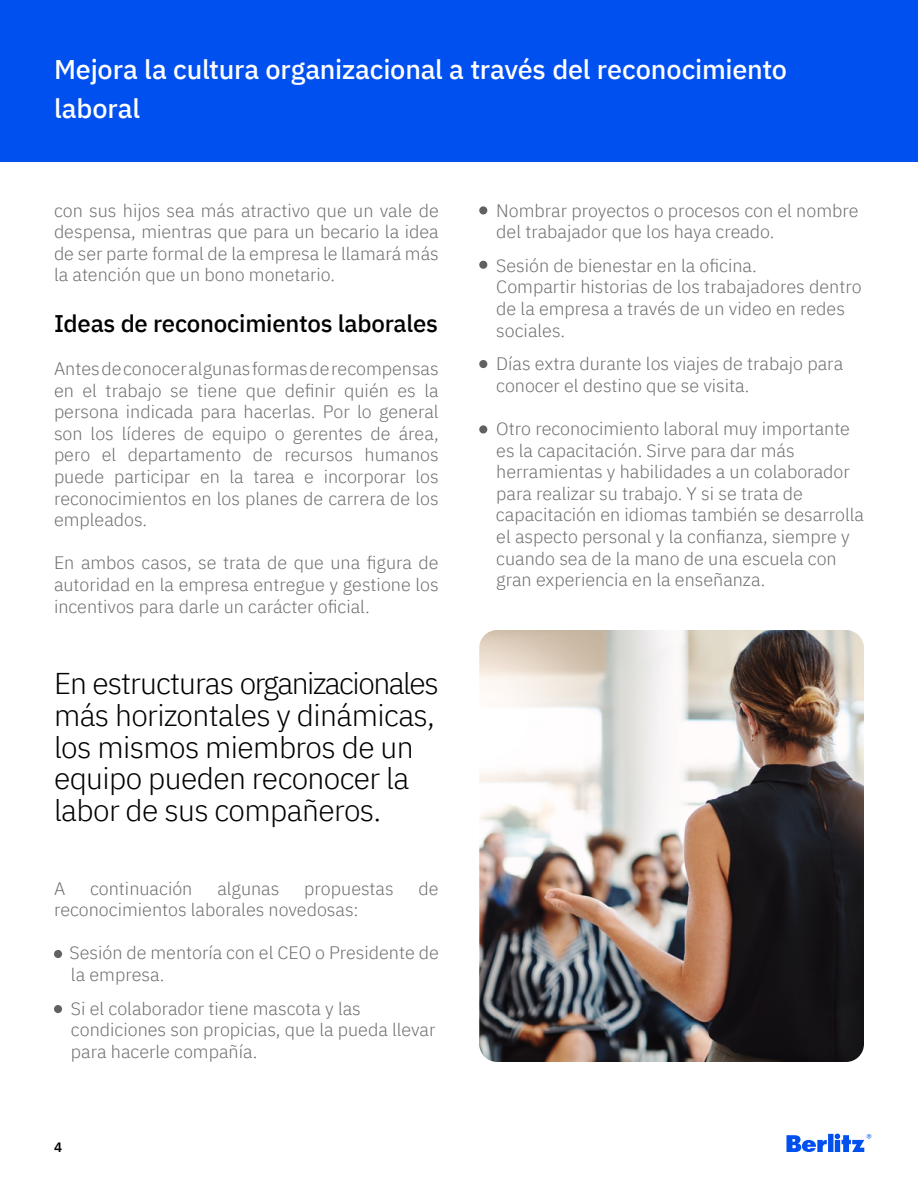
<style>
.page{position:relative;width:918px;height:1188px;background:#fff}
.page>*{position:absolute;margin:0;border:0;box-sizing:border-box;transform-origin:0 0}
.t1{font:300 30px/31.8px "IBM Plex Sans";letter-spacing:-.02em;color:#000}
.t2{font:500 27px/39px "IBM Plex Sans";letter-spacing:-.01em;color:#fff}
.t3{font:500 24px "IBM Plex Sans";letter-spacing:-.01em;color:#000}
.t4{font:300 18px/21.6px "IBM Plex Sans";color:#6d6e71}
.t5{font:600 13.5px "IBM Plex Sans";color:#000}
</style>
<div class="page">
<div style="left:0;top:0;width:918px;height:162px;background:#004fef"></div>
<svg style="left:835px;top:1134px;width:36px;height:18px"></svg>
<div style="left:828px;top:1134px;width:5px;height:18px;background:#004fef"></div>
<svg style="left:786px;top:1135px;width:41px;height:17px"></svg>
<img style="left:479px;top:630px;width:385px;height:432px">
<div style="left:54px;top:950px;width:8px;height:8px;background:#616161;border-radius:50%"></div>
<div style="left:479px;top:206px;width:8px;height:8px;background:#616161;border-radius:50%"></div>
<div style="left:479px;top:261px;width:8px;height:8px;background:#616161;border-radius:50%"></div>
<div style="left:479px;top:360px;width:8px;height:8px;background:#616161;border-radius:50%"></div>
<div style="left:479px;top:425px;width:8px;height:9px;background:#616161;border-radius:50%"></div>
<div style="left:54px;top:1005px;width:8px;height:8px;background:#616161;border-radius:50%"></div>
<h2 class="t2" style="left:54px;top:47px;width:735px">Mejora la cultura organizacional a través del reconocimiento laboral</h2>
<p class="t4" style="left:54px;top:198px;width:386px;text-align:justify">con sus hijos sea más atractivo que un vale de despensa, mientras que para un becario la idea de ser parte formal de la empresa le llamará más la atención que un bono monetario.</p>
<h3 class="t3" style="left:54px;top:305px;width:385px">Ideas de reconocimientos laborales</h3>
<p class="t4" style="left:54px;top:356px;width:386px;text-align:justify">Antes de conocer algunas formas de recompensas en el trabajo se tiene que definir quién es la persona indicada para hacerlas. Por lo general son los líderes de equipo o gerentes de área, pero el departamento de recursos humanos puede participar en la tarea e incorporar los reconocimientos en los planes de carrera de los empleados.</p>
<p class="t4" style="left:54px;top:551px;width:386px;text-align:justify">En ambos casos, se trata de que una figura de autoridad en la empresa entregue y gestione los incentivos para darle un carácter oficial.</p>
<h1 class="t1" style="left:54px;top:665px;width:386px">En estructuras organizacionales más horizontales y dinámicas, los mismos miembros de un equipo pueden reconocer la labor de sus compañeros.</h1>
<p class="t4" style="left:54px;top:876px;width:13px">A</p>
<p class="t4" style="left:90px;top:876px;width:104px">continuación</p>
<p class="t4" style="left:217px;top:876px;width:64px">algunas</p>
<p class="t4" style="left:304px;top:876px;width:91px">propuestas</p>
<p class="t4" style="left:419px;top:876px;width:22px">de</p>
<p class="t4" style="left:54px;top:897px;width:306px">reconocimientos laborales novedosas:</p>
<p class="t4" style="left:70px;top:941px;width:371px">Sesión de mentoría con el CEO o Presidente de la empresa.</p>
<p class="t4" style="left:71px;top:996px;width:366px">Si el colaborador tiene mascota y las condiciones son propicias, que la pueda llevar para hacerle compañía.</p>
<p class="t5" style="left:54px;top:1137px;width:10px">4</p>
<p class="t4" style="left:496px;top:198px;width:364px">Nombrar proyectos o procesos con el nombre del trabajador que los haya creado.</p>
<p class="t4" style="left:496px;top:253px;width:367px">Sesión de bienestar en la oficina.<br>Compartir historias de los trabajadores dentro de la empresa a través de un video en redes sociales.</p>
<p class="t4" style="left:496px;top:351px;width:348px">Días extra durante los viajes de trabajo para conocer el destino que se visita.</p>
<p class="t4" style="left:496px;top:416px;width:369px">Otro reconocimiento laboral muy importante es la capacitación. Sirve para dar más herramientas y habilidades a un colaborador para realizar su trabajo. Y si se trata de capacitación en idiomas también se desarrolla el aspecto personal y la confianza, siempre y cuando sea de la mano de una escuela con gran experiencia en la enseñanza.</p>
</div>
